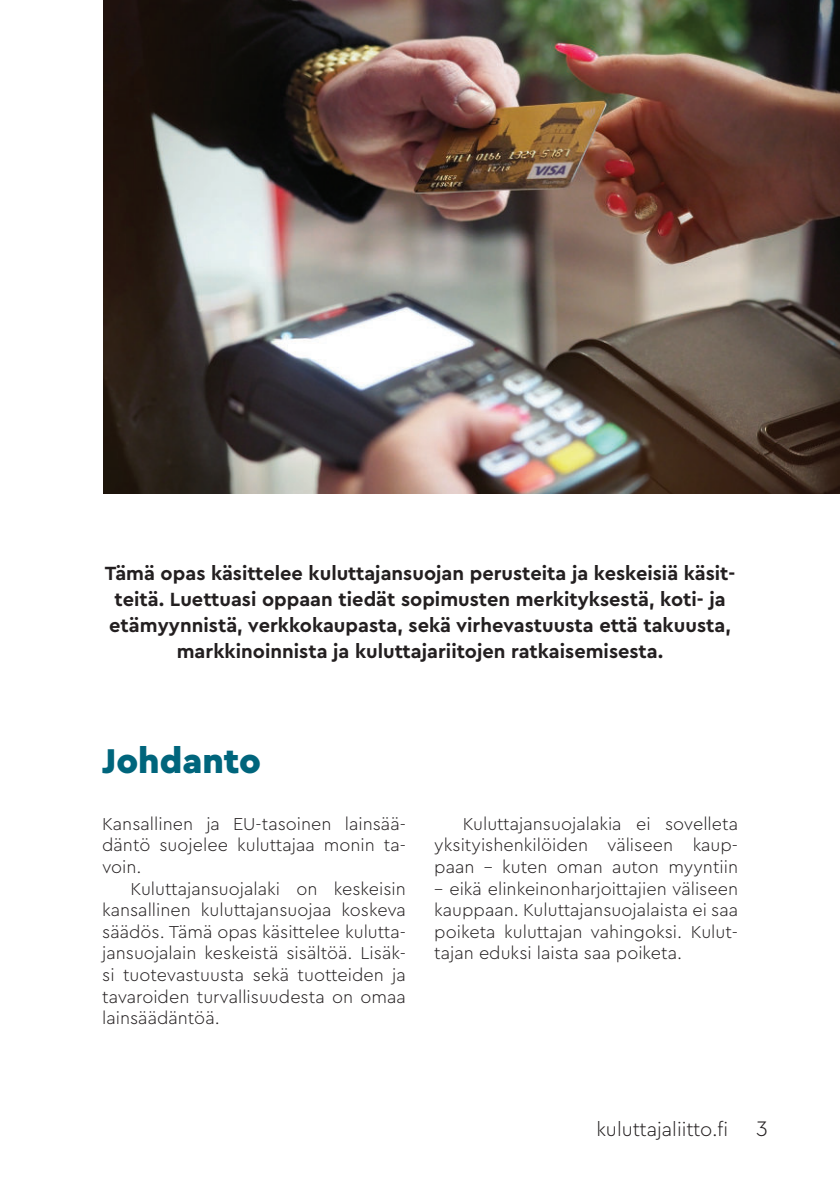
<style>
.page{position:relative;width:840px;height:1191px;background:#fff}
.page>*{position:absolute;margin:0;border:0;box-sizing:border-box;transform-origin:0 0}
.t1{font:900 36px "Cera Pro";color:#00657c}
.t2{font:300 22px "Cera Pro";color:#231f20}
.t3{font:700 20px/26px "Cera Pro";color:#231f20;text-align:center}
.t4{font:300 20px "Cera Pro";color:#231f20}
.t5{font:300 18px/21.6px "Cera Pro";color:#231f20;text-align:justify}
</style>
<div class="page">
<img style="left:103px;top:0;width:736px;height:493px">
<p class="t3" style="left:105px;top:561px;width:631px">Tämä opas käsittelee kuluttajansuojan perusteita ja keskeisiä käsit&shy;teitä. Luettuasi oppaan tiedät sopimusten merkityksestä, koti- ja etämyynnistä, verkkokaupasta, sekä virhevastuusta että takuusta, markkinoinnista ja kuluttajariitojen ratkaisemisesta.</p>
<h1 class="t1" style="left:102px;top:740px;width:160px">Johdanto</h1>
<p class="t5" style="left:102px;top:814px;width:305px">Kansallinen ja EU-tasoinen lainsää&shy;däntö suojelee kuluttajaa monin ta&shy;voin.</p>
<p class="t5" style="left:102px;top:878px;width:305px;text-indent:28px">Kuluttajansuojalaki on keskeisin kansallinen kuluttajansuojaa koskeva säädös. Tämä opas käsittelee kulutta&shy;jansuojalain keskeistä sisältöä. Lisäk&shy;si tuotevastuusta sekä tuotteiden ja tavaroiden turvallisuudesta on omaa lainsäädäntöä.</p>
<p class="t5" style="left:434px;top:814px;width:305px;text-indent:28px">Kuluttajansuojalakia ei sovelleta yksityishenkilöiden väliseen kaup&shy;paan – kuten oman auton myyntiin</p>
<p class="t5" style="left:434px;top:878px;width:305px">– eikä elinkeinonharjoittajien väliseen kauppaan. Kuluttajansuojalaista ei saa poiketa kuluttajan vahingoksi. Kulut&shy;tajan eduksi laista saa poiketa.</p>
<p class="t4" style="left:596px;top:1120px;width:133px">kuluttajaliitto.fi</p>
<p class="t2" style="left:755px;top:1120px;width:13px">3</p>
</div>
